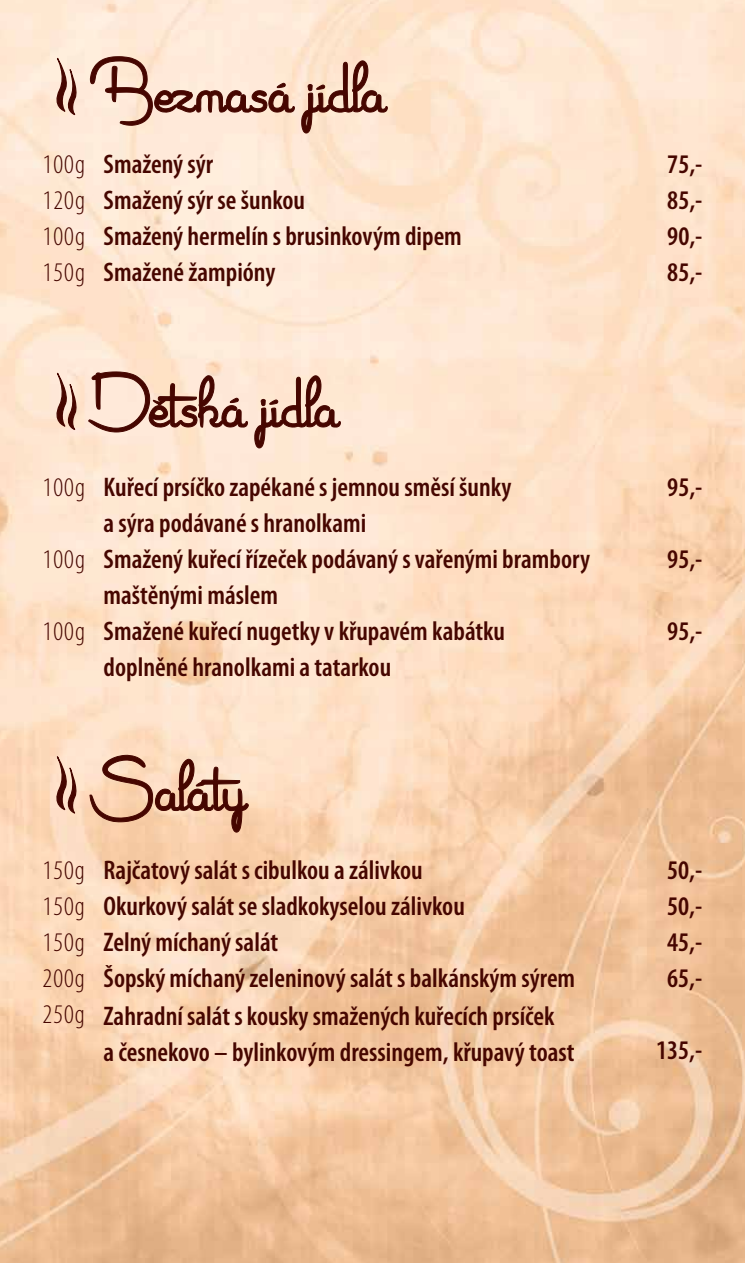
<style>
.page{position:relative;width:745px;height:1263px;background:#fff}
.page>*{position:absolute;margin:0;border:0;box-sizing:border-box;transform-origin:0 0}
.t1{font:60px "Marguerite";letter-spacing:.03em;color:#460600}
.t2{font:600 condensed 27px/36px "Myriad Pro";color:#460600}
.t3{font:300 condensed 27px/36px "Myriad Pro";letter-spacing:.04em;color:#460600;text-align:justify}
</style>
<div class="page">
<img style="left:0;top:0;width:744px;height:1263px">
<svg style="left:89px;top:56px;width:299px;height:78px;background:#eed4c2"></svg>
<svg style="left:52px;top:58px;width:27px;height:58px;background:#cbab9d"></svg>
<svg style="left:254px;top:375px;width:87px;height:74px;background:#eacebb"></svg>
<svg style="left:52px;top:373px;width:27px;height:58px;background:#cba899"></svg>
<svg style="left:88px;top:371px;width:160px;height:62px;background:#e7cbba"></svg>
<svg style="left:89px;top:754px;width:160px;height:79px;background:#eac5a8"></svg>
<svg style="left:51px;top:757px;width:28px;height:57px;background:#cca693"></svg>
<h1 class="t1" style="left:89px;top:56px;width:296px">Bezmasá jídla</h1>
<p class="t2" style="left:104px;top:147px;width:359px">Smažený sýr<br>Smažený sýr se šunkou<br>Smažený hermelín s brusinkovým dipem<br>Smažené žampióny</p>
<p class="t3" style="left:43px;top:147px;width:44px">100g 120g 100g 150g</p>
<p class="t2" style="left:667px;top:147px;width:37px;text-align:justify">75,- 85,- 90,- 85,-</p>
<h1 class="t1" style="left:89px;top:371px;width:249px">Detská jídla</h1>
<p class="t2" style="left:104px;top:469px;width:487px">Kuřecí prsíčko zapékané s jemnou směsí šunky<br>a sýra podávané s hranolkami<br>Smažený kuřecí řízeček podávaný s vařenými brambory maštěnými máslem<br>Smažené kuřecí nugetky v křupavém kabátku doplněné hranolkami a tatarkou</p>
<h1 class="t1" style="left:167px;top:431px;width:51px;rotate:-180deg">ˆ</h1>
<p class="t3" style="left:43px;top:469px;width:44px">100g</p>
<p class="t3" style="left:43px;top:541px;width:44px">100g</p>
<p class="t3" style="left:43px;top:613px;width:44px">100g</p>
<p class="t2" style="left:667px;top:469px;width:37px">95,-</p>
<p class="t2" style="left:667px;top:541px;width:37px">95,-</p>
<p class="t2" style="left:667px;top:613px;width:37px">95,-</p>
<h1 class="t1" style="left:89px;top:755px;width:158px">Saláty</h1>
<p class="t2" style="left:103px;top:852px;width:473px">Rajčatový salát s cibulkou a zálivkou<br>Okurkový salát se sladkokyselou zálivkou<br>Zelný míchaný salát<br>Šopský míchaný zeleninový salát s balkánským sýrem Zahradní salát s kousky smažených kuřecích prsíček<br>a česnekovo – bylinkovým dressingem, křupavý toast</p>
<p class="t3" style="left:42px;top:853px;width:44px">150g 150g 150g 200g 250g</p>
<p class="t2" style="left:666px;top:853px;width:37px;text-align:justify">50,- 50,- 45,- 65,-</p>
<p class="t2" style="left:655px;top:1033px;width:48px">135,-</p>
</div>
